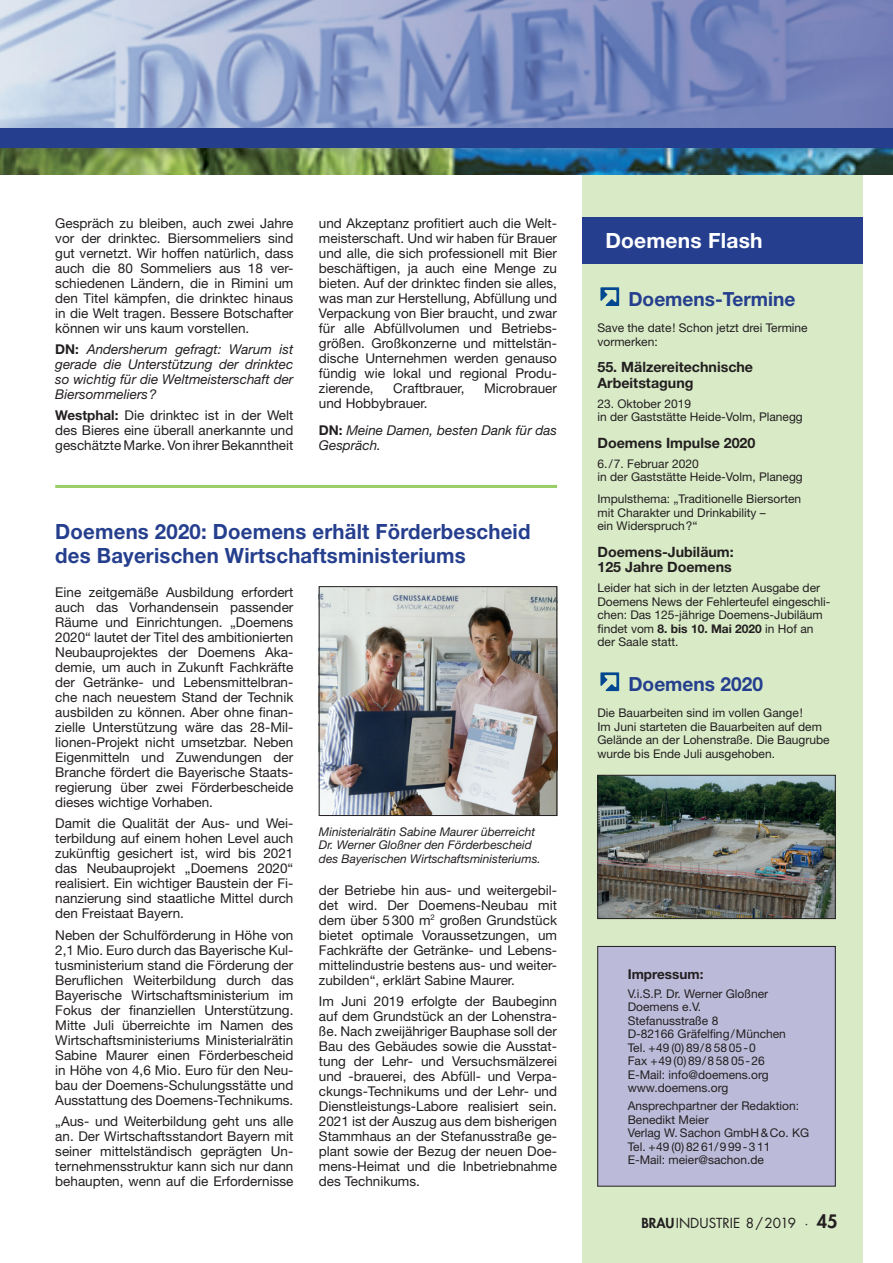
<style>
.page{position:relative;width:893px;height:1263px;background:#fff}
.page>*{position:absolute;margin:0;border:0;box-sizing:border-box;transform-origin:0 0}
.News_Überschrift{font:700 21px/24px "Helvetica Neue";letter-spacing:.01em;color:#253f8e}
.Doemens-Flash{font:700 21px "Helvetica Neue";letter-spacing:.01em;color:#fff}
.Doemens-Termine{font:700 19.5px "Helvetica Neue";color:#253f8e}
.Flash_Überschrift{font:700 14.25px/15.8px "Helvetica Neue";color:#231f20}
.News_Text{font:13.5px/15px "Helvetica Neue";color:#231f20;text-align:justify}
.News_Text-2{font:italic 13.5px/15px "Helvetica Neue";color:#231f20;text-align:justify}
.t1{font:13.5px "Futura";color:#231f20}
.t2{font:700 13.5px "Helvetica Neue";color:#231f20}
.Flash_Text{font:12px/13.5px "Helvetica Neue";color:#231f20}
.Bildunterschrift{font:italic 12px/13.5px "Helvetica Neue";color:#231f20}
.Flash_Überschrift-2{font:12px/13.5px "Helvetica Neue";color:#231f20}
.s1{font-weight:700;font-style:normal}
.s2{font-weight:700}
.s3{font-weight:800}
.s4{font-weight:800;font-size:18px}
</style>
<div class="page">
<div style="left:583px;top:174px;width:280px;height:1089px;background:#d8eac6"></div>
<div style="left:0;top:128px;width:893px;height:21px;background:#253f8e"></div>
<img style="left:13px;top:149px;width:880px;height:25px">
<img style="left:13px;top:0;width:880px;height:128px">
<img style="left:1px;top:149px;width:12px;height:25px">
<svg style="left:0;top:0;width:13px;height:128px;background:#d2ddeb"></svg>
<svg style="left:0;top:148px;width:1px;height:26px"></svg>
<div style="left:598px;top:946px;width:237px;height:240px;background:#bbbbd9"></div>
<div style="left:597px;top:946px;width:239px;height:240px;border:1px solid #231f20"></div>
<hr style="left:55px;top:485px;width:502px;height:3px;background:#99cd65">
<svg style="left:600px;top:287px;width:19px;height:19px"></svg>
<svg style="left:600px;top:672px;width:19px;height:19px"></svg>
<img style="left:599px;top:777px;width:235px;height:140px">
<div style="left:597px;top:775px;width:239px;height:144px;border:1px solid #231f20"></div>
<img style="left:321px;top:588px;width:234px;height:226px">
<div style="left:319px;top:586px;width:238px;height:230px;border:1px solid #231f20"></div>
<div style="left:583px;top:217px;width:280px;height:47px;background:#253f8e"></div>
<p class="News_Text" style="left:55px;top:215px;width:240px">Gespräch zu bleiben, auch zwei Jahre vor der drinktec. Biersommeliers sind gut vernetzt. Wir hoffen natürlich, dass auch die 80 Sommeliers aus 18 ver&shy;schiedenen Ländern, die in Rimini um den Titel kämpfen, die drinktec hinaus in die Welt tragen. Bessere Botschafter können wir uns kaum vorstellen.</p>
<p class="News_Text-2" style="left:55px;top:341px;width:240px"><span class="s1">DN:</span> Andersherum gefragt: Warum ist gerade die Unterstützung der drinktec so wichtig für die Weltmeisterschaft der Biersommeliers?</p>
<p class="News_Text" style="left:55px;top:408px;width:240px"><span class="s2">Westphal:</span> Die drinktec ist in der Welt des Bieres eine überall anerkannte und geschätzte Marke. Von ihrer Bekanntheit</p>
<p class="News_Text" style="left:319px;top:215px;width:240px">und Akzeptanz profitiert auch die Welt&shy;meisterschaft. Und wir haben für Brauer und alle, die sich professionell mit Bier beschäftigen, ja auch eine Menge zu bieten. Auf der drinktec finden sie alles, was man zur Herstellung, Abfüllung und Verpackung von Bier braucht, und zwar für alle Abfüllvolumen und Betriebs&shy;größen. Großkonzerne und mittelstän&shy;dische Unternehmen werden genauso fündig wie lokal und regional Produ&shy;zierende,</p>
<p class="News_Text" style="left:393px;top:380px;width:73px">Craftbrauer,</p>
<p class="News_Text" style="left:484px;top:380px;width:75px">Microbrauer</p>
<p class="News_Text" style="left:319px;top:395px;width:110px">und Hobbybrauer.</p>
<p class="News_Text-2" style="left:319px;top:423px;width:240px"><span class="s1">DN:</span> Meine Damen, besten Dank für das<br>Gespräch.</p>
<p class="News_Überschrift" style="left:55px;top:519px;width:477px">Doemens 2020: Doemens erhält Förderbescheid des Bayerischen Wirtschaftsministeriums</p>
<p class="News_Text" style="left:55px;top:584px;width:240px">Eine zeitgemäße Ausbildung erfordert auch das Vorhandensein passender Räume und Einrichtungen. „Doemens 2020“ lautet der Titel des ambitionierten Neubauprojektes der Doemens Aka&shy;demie, um auch in Zukunft Fachkräfte der Getränke- und Lebensmittelbran&shy;che nach neuestem Stand der Technik ausbilden zu können. Aber ohne finan&shy;zielle Unterstützung wäre das 28-Mil&shy;lionen-Projekt nicht umsetzbar. Neben Eigenmitteln und Zuwendungen der Branche fördert die Bayerische Staats&shy;regierung über zwei Förderbescheide dieses wichtige Vorhaben.</p>
<p class="News_Text" style="left:55px;top:816px;width:240px">Damit die Qualität der Aus- und Wei&shy;terbildung auf einem hohen Level auch zukünftig gesichert ist, wird bis 2021 das Neubauprojekt „Doemens 2020“ realisiert. Ein wichtiger Baustein der Fi&shy;nanzierung sind staatliche Mittel durch den Freistaat Bayern.</p>
<p class="News_Text" style="left:55px;top:927px;width:240px">Neben der Schulförderung in Höhe von 2,1 Mio. Euro durch das Bayerische Kul&shy;tusministerium stand die Förderung der Beruflichen Weiterbildung durch das Bayerische Wirtschaftsministerium im Fokus der finanziellen Unterstützung.<br>Mitte Juli überreichte im Namen des Wirtschaftsministeriums Ministerialrätin Sabine Maurer einen Förderbescheid in Höhe von 4,6 Mio. Euro für den Neu&shy;bau der Doemens-Schulungsstätte und Ausstattung des Doemens-Technikums.</p>
<p class="News_Text" style="left:55px;top:1114px;width:240px">„Aus- und Weiterbildung geht uns alle an. Der Wirtschaftsstandort Bayern mit seiner mittelständisch geprägten Un&shy;ternehmensstruktur kann sich nur dann behaupten, wenn auf die Erfordernisse</p>
<p class="Bildunterschrift" style="left:319px;top:825px;width:223px">Ministerialrätin Sabine Maurer überreicht<br>Dr. Werner Gloßner den Förderbescheid des Bayerischen Wirtschaftsministeriums.</p>
<p class="News_Text" style="left:319px;top:882px;width:240px">der Betriebe hin aus- und weitergebil&shy;det wird. Der Doemens-Neubau mit dem über 5300 m<sup>2</sup> großen Grundstück bietet optimale Voraussetzungen, um Fachkräfte der Getränke- und Lebens&shy;mittelindustrie bestens aus- und weiter&shy;zubilden“, erklärt Sabine Maurer.</p>
<p class="News_Text" style="left:319px;top:994px;width:240px">Im Juni 2019 erfolgte der Baubeginn auf dem Grundstück an der Lohenstra&shy;ße. Nach zweijähriger Bauphase soll der Bau des Gebäudes sowie die Ausstat&shy;tung der Lehr- und Versuchsmälzerei und -brauerei, des Abfüll- und Verpa&shy;ckungs-Technikums und der Lehr- und Dienstleistungs-Labore realisiert sein.<br>2021 ist der Auszug aus dem bisherigen Stammhaus an der Stefanusstraße ge&shy;plant sowie der Bezug der neuen Doe&shy;mens-Heimat und die Inbetriebnahme des Technikums.</p>
<p class="Doemens-Flash" style="left:605px;top:228px;width:159px">Doemens Flash</p>
<p class="Doemens-Termine" style="left:628px;top:287px;width:168px">Doemens-Termine</p>
<p class="Flash_Text" style="left:597px;top:321px;width:212px">Save the date! Schon jetzt drei Termine vormerken:</p>
<p class="Flash_Überschrift" style="left:597px;top:359px;width:157px">55. Mälzereitechnische<br>Arbeitstagung</p>
<p class="Flash_Überschrift-2" style="left:597px;top:397px;width:207px">23. Oktober 2019<br>in der Gaststätte Heide-Volm, Planegg</p>
<p class="Flash_Überschrift" style="left:597px;top:434px;width:160px">Doemens Impulse 2020</p>
<p class="Flash_Text" style="left:597px;top:456px;width:207px">6./7. Februar 2020<br>in der Gaststätte Heide-Volm, Planegg</p>
<p class="Flash_Text" style="left:597px;top:492px;width:205px">Impulsthema: „Traditionelle Biersorten mit Charakter und Drinkability –<br>ein Widerspruch?“</p>
<p class="Flash_Überschrift" style="left:597px;top:543px;width:138px">Doemens-Jubiläum:<br>125 Jahre Doemens</p>
<p class="Flash_Text" style="left:597px;top:581px;width:235px">Leider hat sich in der letzten Ausgabe der Doemens News der Fehlerteufel eingeschli&shy;chen: Das 125-jährige Doemens-Jubiläum findet vom <span class="s2">8. bis 10. Mai 2020</span> in Hof an der Saale statt.</p>
<p class="Doemens-Termine" style="left:628px;top:672px;width:136px">Doemens 2020</p>
<p class="Flash_Text" style="left:597px;top:706px;width:234px">Die Bauarbeiten sind im vollen Gange!<br>Im Juni starteten die Bauarbeiten auf dem Gelände an der Lohenstraße. Die Baugrube wurde bis Ende Juli ausgehoben.</p>
<p class="t2" style="left:628px;top:966px;width:77px">Impressum:</p>
<p class="Flash_Text" style="left:628px;top:987px;width:160px">V.i.S.P. Dr. Werner Gloßner<br>Doemens e.V.<br>Stefanusstraße 8<br>D-82166 Gräfelfing/München<br>Tel. +49 (0) 89/8 58 05-0<br>Fax +49 (0) 89/8 58 05-26<br>E-Mail: info@doemens.org www.doemens.org</p>
<p class="Flash_Text" style="left:628px;top:1099px;width:183px">Ansprechpartner der Redaktion:<br>Benedikt Meier<br>Verlag W. Sachon GmbH&amp;Co. KG<br>Tel. +49 (0) 82 61/9 99-3 11<br>E-Mail: meier@sachon.de</p>
<p class="t1" style="left:641px;top:1214px;width:198px"><span class="s3">BRAU</span>INDUSTRIE 8/2019 · <span class="s4">45</span></p>
</div>
